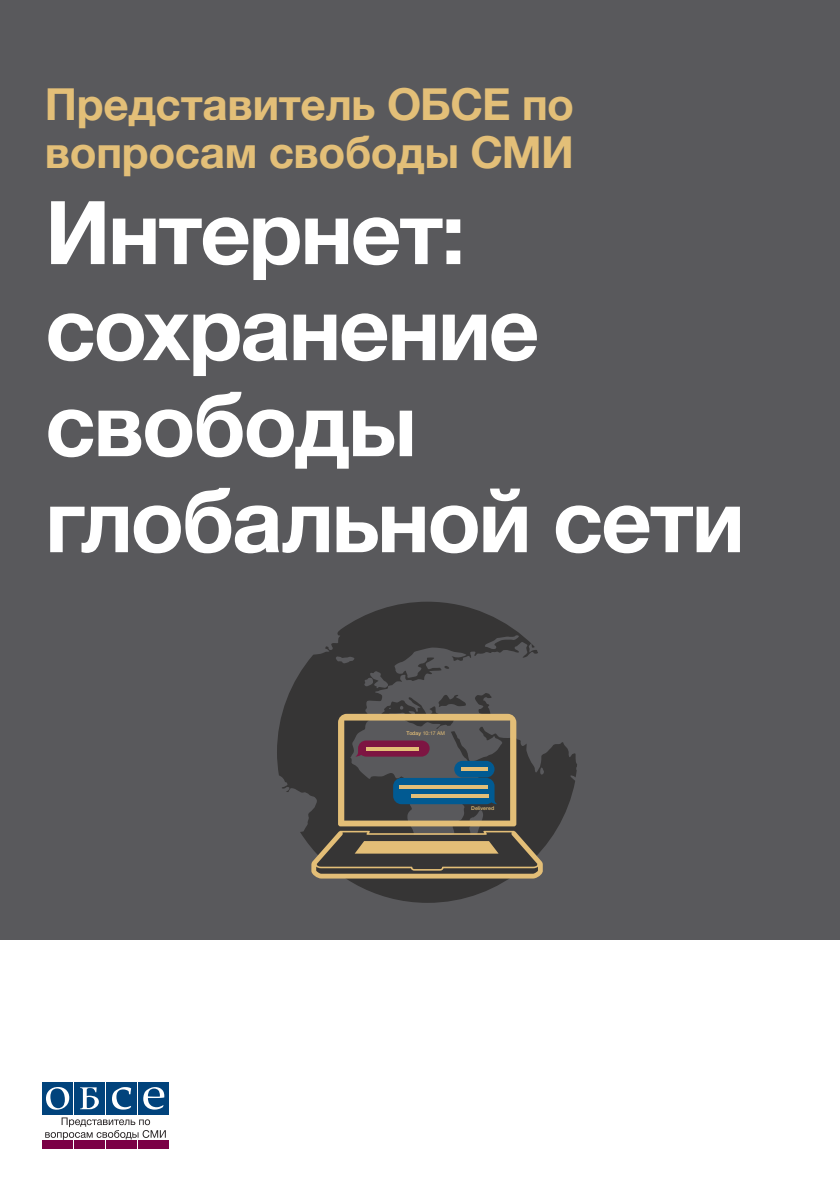
<style>
.page{position:relative;width:840px;height:1191px;background:#fff}
.page>*{position:absolute;margin:0;border:0;box-sizing:border-box;transform-origin:0 0}
.t1{font:700 88px/96px "Helvetica Neue";letter-spacing:-.025em;color:#fff}
.t2{font:700 44px/48px "Helvetica Neue";letter-spacing:-.01em;color:#e3bf78}
.t3{font:5.2px "Helvetica Neue";color:#e3be77}
.t4{font:500 5.2px "Helvetica Neue";color:#e3be77}
.s1{font-family:"Helvetica Neue LT Std"}
.s2{font-weight:500}
</style>
<div class="page">
<div style="left:0;top:0;width:839px;height:939px;background:#59595c"></div>
<svg style="left:277px;top:601px;width:300px;height:302px"></svg>
<svg style="left:311px;top:714px;width:232px;height:164px"></svg>
<div style="left:454px;top:761px;width:40px;height:16px;background:#015a92;border-radius:8px"></div>
<hr style="left:366px;top:747px;width:52px;height:3px;background:#e3be77">
<hr style="left:461px;top:767px;width:27px;height:3px;background:#e3be77">
<hr style="left:399px;top:785px;width:89px;height:3px;background:#e3be77">
<hr style="left:411px;top:794px;width:77px;height:3px;background:#e3be77">
<div style="left:43px;top:1082px;width:30px;height:32px;background:#01437c"></div>
<div style="left:75px;top:1082px;width:30px;height:32px;background:#01437c"></div>
<div style="left:107px;top:1082px;width:30px;height:32px;background:#01437c"></div>
<div style="left:139px;top:1082px;width:30px;height:32px;background:#01437c"></div>
<svg style="left:143px;top:1087px;width:21px;height:22px"></svg>
<svg style="left:112px;top:1087px;width:19px;height:22px"></svg>
<svg style="left:46px;top:1087px;width:23px;height:22px"></svg>
<svg style="left:80px;top:1087px;width:19px;height:22px"></svg>
<div style="left:43px;top:1140px;width:30px;height:8px;background:#7b0046"></div>
<div style="left:74px;top:1140px;width:30px;height:8px;background:#7b0046"></div>
<div style="left:106px;top:1140px;width:30px;height:8px;background:#7b0046"></div>
<div style="left:139px;top:1140px;width:30px;height:8px;background:#7b0046"></div>
<svg style="left:45px;top:1117px;width:121px;height:22px"></svg>
<p class="t2" style="left:45px;top:81px;width:530px">Представитель ОБСЕ по вопросам свободы СМИ</p>
<p class="t1" style="left:45px;top:187px;width:700px">Интернет<span class="s1">: </span>сохранение свободы глобальной сети</p>
<p class="t3" style="left:406px;top:729px;width:40px"><span class="s2">Today</span> 10:17 AM</p>
<p class="t4" style="left:471px;top:804px;width:24px">Delivered</p>
</div>
